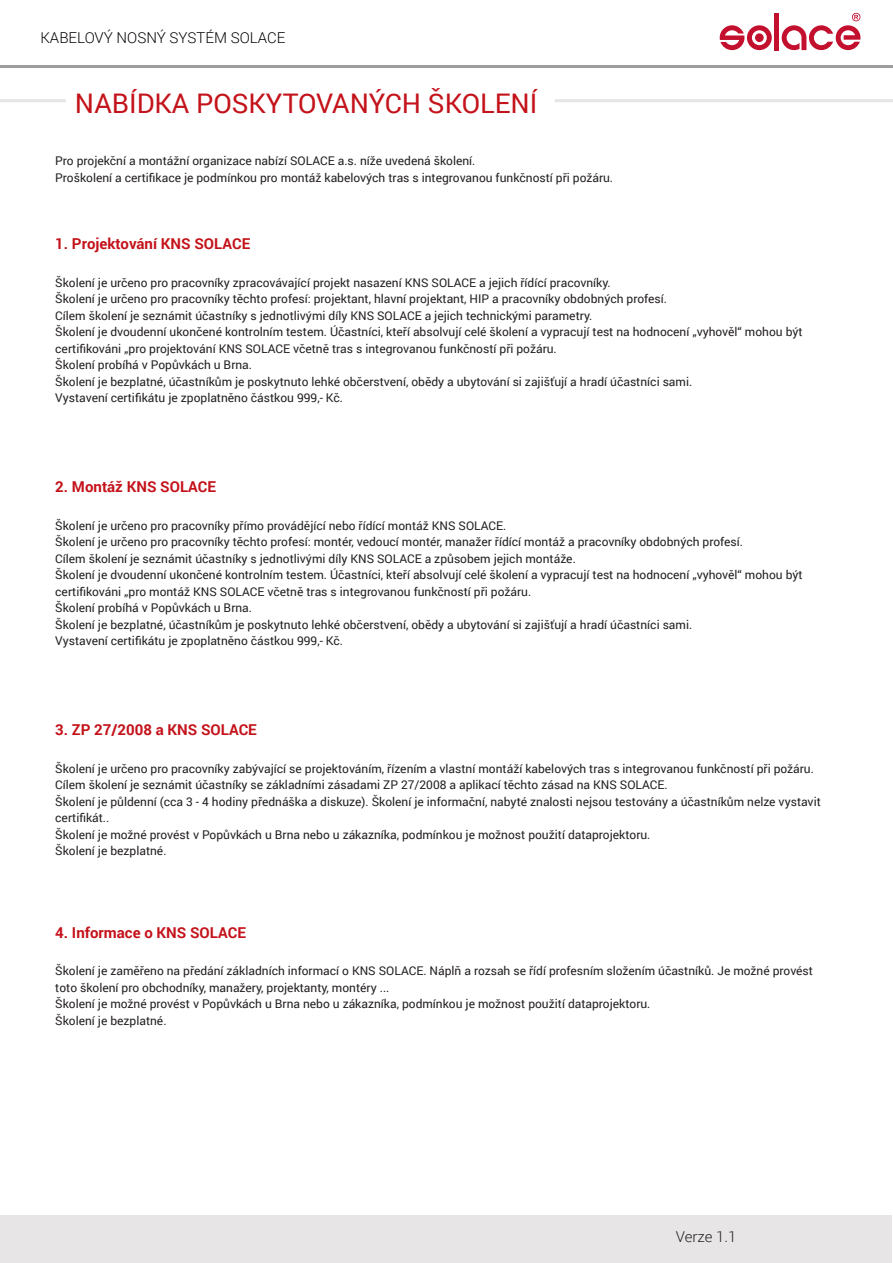
<style>
.page{position:relative;width:893px;height:1263px;background:#fff}
.page>*{position:absolute;margin:0;border:0;box-sizing:border-box;transform-origin:0 0}
.Nadpis2{font:27px "Roboto";color:#c4121a}
.Nadpis2-2{font:700 15px "Roboto";color:#c4121a}
.t1{font:300 15px "Roboto";color:#060000}
.t2{font:300 15px "Roboto";letter-spacing:-.005em;color:#231f20}
.t3{font:12px/16.5px "Roboto";color:#231f20}
</style>
<div class="page">
<div style="left:0;top:1215px;width:892px;height:47px;background:#e7e5e5"></div>
<div style="left:774px;top:13px;width:5px;height:37px;background:#c3102f"></div>
<svg style="left:720px;top:25px;width:52px;height:25px"></svg>
<svg style="left:782px;top:13px;width:78px;height:37px"></svg>
<hr style="left:0;top:65px;width:893px;height:3px;background:#9c9c9b">
<div style="left:0;top:99px;width:66px;height:3px;border:2px solid #e7e5e5"></div>
<div style="left:555px;top:99px;width:338px;height:3px;border:2px solid #e7e5e5"></div>
<p class="t1" style="left:40px;top:27px;width:247px">KABELOVÝ NOSNÝ SYSTÉM SOLACE</p>
<p class="Nadpis2" style="left:75px;top:85px;width:464px">NABÍDKA POSKYTOVANÝCH ŠKOLENÍ</p>
<p class="t3" style="left:55px;top:152px;width:422px">Pro projekční a montážní organizace nabízí SOLACE a.s. níže uvedená školení.</p>
<p class="t3" style="left:55px;top:169px;width:559px">Proškolení a certifikace je podmínkou pro montáž kabelových tras s integrovanou funkčností při požáru.</p>
<p class="Nadpis2-2" style="left:55px;top:233px;width:197px">1. Projektování KNS SOLACE</p>
<p class="t3" style="left:55px;top:274px;width:557px">Školení je určeno pro pracovníky zpracovávající projekt nasazení KNS SOLACE a jejich řídící pracovníky.</p>
<p class="t3" style="left:55px;top:290px;width:613px">Školení je určeno pro pracovníky těchto profesí: projektant, hlavní projektant, HIP a pracovníky obdobných profesí.</p>
<p class="t3" style="left:55px;top:307px;width:538px">Cílem školení je seznámit účastníky s jednotlivými díly KNS SOLACE a jejich technickými parametry.</p>
<p class="t3" style="left:55px;top:323px;width:749px">Školení je dvoudenní ukončené kontrolním testem. Účastníci, kteří absolvují celé školení a vypracují test na hodnocení „vyhověl“ mohou být certifikováni „pro projektování KNS SOLACE včetně tras s integrovanou funkčností při požáru.</p>
<p class="t3" style="left:55px;top:356px;width:198px">Školení probíhá v Popůvkách u Brna.</p>
<p class="t3" style="left:55px;top:373px;width:638px">Školení je bezplatné, účastníkům je poskytnuto lehké občerstvení, obědy a ubytování si zajišťují a hradí účastníci sami.</p>
<p class="t3" style="left:55px;top:389px;width:289px">Vystavení certifikátu je zpoplatněno částkou 999,- Kč.</p>
<p class="Nadpis2-2" style="left:55px;top:476px;width:162px">2. Montáž KNS SOLACE</p>
<p class="t3" style="left:55px;top:517px;width:453px">Školení je určeno pro pracovníky přímo provádějící nebo řídící montáž KNS SOLACE.</p>
<p class="t3" style="left:55px;top:533px;width:689px">Školení je určeno pro pracovníky těchto profesí: montér, vedoucí montér, manažer řídící montáž a pracovníky obdobných profesí.</p>
<p class="t3" style="left:55px;top:550px;width:522px">Cílem školení je seznámit účastníky s jednotlivými díly KNS SOLACE a způsobem jejich montáže.</p>
<p class="t3" style="left:55px;top:566px;width:749px">Školení je dvoudenní ukončené kontrolním testem. Účastníci, kteří absolvují celé školení a vypracují test na hodnocení „vyhověl“ mohou být certifikováni „pro montáž KNS SOLACE včetně tras s integrovanou funkčností při požáru.</p>
<p class="t3" style="left:55px;top:599px;width:198px">Školení probíhá v Popůvkách u Brna.</p>
<p class="t3" style="left:55px;top:616px;width:638px">Školení je bezplatné, účastníkům je poskytnuto lehké občerstvení, obědy a ubytování si zajišťují a hradí účastníci sami.</p>
<p class="t3" style="left:55px;top:632px;width:289px">Vystavení certifikátu je zpoplatněno částkou 999,- Kč.</p>
<p class="Nadpis2-2" style="left:55px;top:719px;width:203px">3. ZP 27/2008 a KNS SOLACE</p>
<p class="t3" style="left:55px;top:760px;width:760px">Školení je určeno pro pracovníky zabývající se projektováním, řízením a vlastní montáží kabelových tras s integrovanou funkčností při požáru.</p>
<p class="t3" style="left:55px;top:776px;width:614px">Cílem školení je seznámit účastníky se základními zásadami ZP 27/2008 a aplikací těchto zásad na KNS SOLACE.</p>
<p class="t3" style="left:55px;top:793px;width:767px">Školení je půldenní (cca 3 - 4 hodiny přednáška a diskuze). Školení je informační, nabyté znalosti nejsou testovány a účastníkům nelze vystavit certifikát..</p>
<p class="t3" style="left:55px;top:826px;width:597px">Školení je možné provést v Popůvkách u Brna nebo u zákazníka, podmínkou je možnost použití dataprojektoru.</p>
<p class="t3" style="left:55px;top:842px;width:113px">Školení je bezplatné.</p>
<p class="Nadpis2-2" style="left:55px;top:922px;width:192px">4. Informace o KNS SOLACE</p>
<p class="t3" style="left:55px;top:962px;width:759px">Školení je zaměřeno na předání základních informací o KNS SOLACE. Náplň a rozsah se řídí profesním složením účastníků. Je možné provést toto školení pro obchodníky, manažery, projektanty, montéry ...</p>
<p class="t3" style="left:55px;top:995px;width:597px">Školení je možné provést v Popůvkách u Brna nebo u zákazníka, podmínkou je možnost použití dataprojektoru.</p>
<p class="t3" style="left:55px;top:1012px;width:113px">Školení je bezplatné.</p>
<p class="t2" style="left:676px;top:1226px;width:62px">Verze 1.1</p>
</div>
